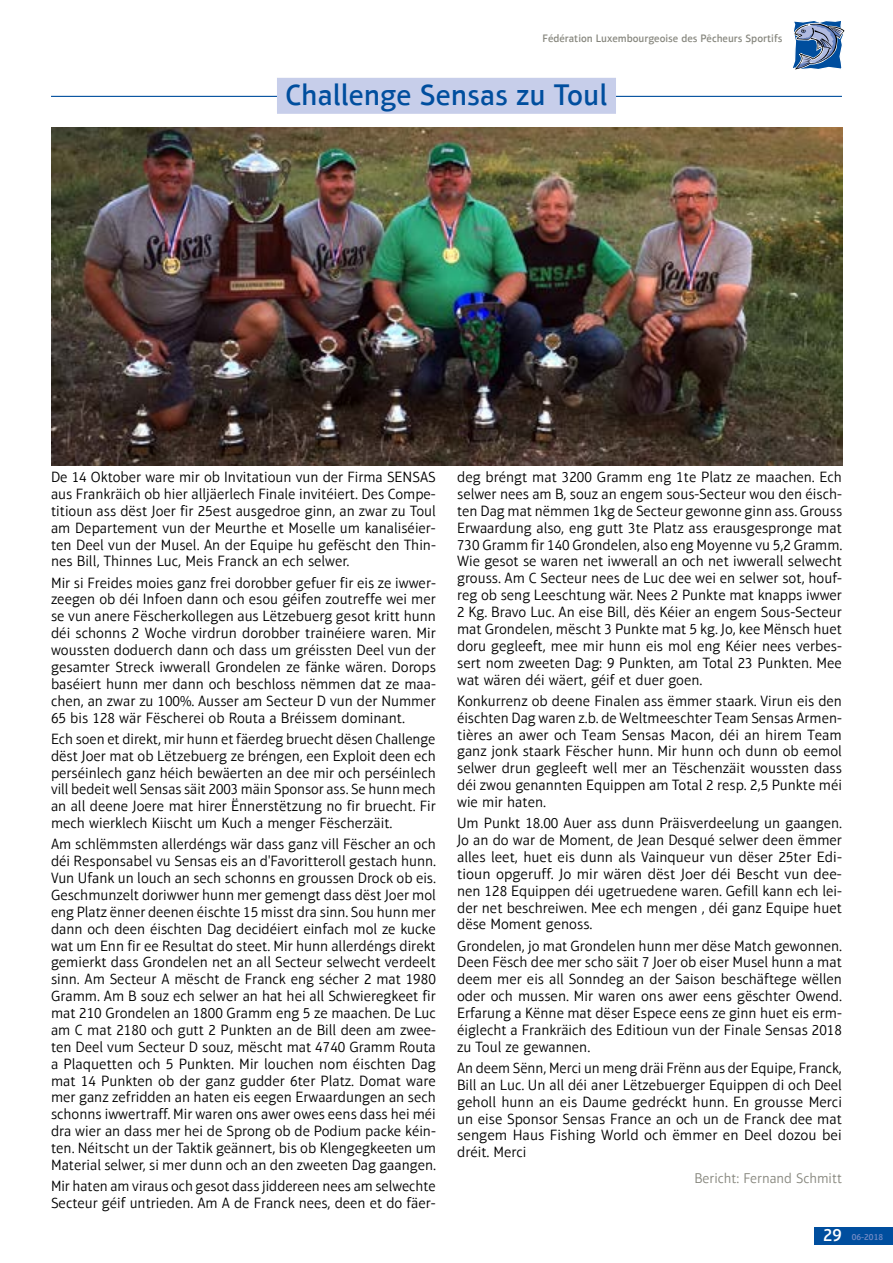
<style>
.page{position:relative;width:893px;height:1263px;background:#fff}
.page>*{position:absolute;margin:0;border:0;box-sizing:border-box;transform-origin:0 0}
.t1{font:500 30px "Aptifer Sans Com";color:#004e9e}
.t2{font:300 15px/17px "Aptifer Sans Com";color:#000;text-align:justify}
.t3{font:300 14.25px "Aptifer Sans Com";color:#86867d}
.t4{font:500 10.8px "Aptifer Sans Com";color:#86867d}
.t5{font:500 9px "Aptifer Sans Com";color:#748bc6}
.s1{font-size:18px;color:#fff}
</style>
<div class="page">
<div style="left:814px;top:1228px;width:79px;height:17px;background:#004e9e"></div>
<svg style="left:793px;top:21px;width:52px;height:49px;background:#6b8bb4"></svg>
<hr style="left:51px;top:96px;width:791px;height:1px;background:#004e9e">
<div style="left:277px;top:78px;width:339px;height:36px;background:#c7ceea"></div>
<img style="left:51px;top:128px;width:791px;height:337px">
<p class="t4" style="left:543px;top:32px;width:241px">Fédération Luxembourgeoise des Pêcheurs Sportifs</p>
<h1 class="t1" style="left:285px;top:78px;width:323px">Challenge Sensas zu Toul</h1>
<p class="t2" style="left:51px;top:469px;width:386px">De 14 Oktober ware mir ob Invitatioun vun der Firma SENSAS aus Frankräich ob hier alljäerlech Finale invitéiert. Des Compe&shy;titioun ass dëst Joer fir 25est ausgedroe ginn, an zwar zu Toul am Departement vun der Meurthe et Moselle um kanaliséier&shy;ten Deel vun der Musel. An der Equipe hu gefëscht den Thin&shy;nes Bill, Thinnes Luc, Meis Franck an ech selwer.</p>
<p class="t2" style="left:51px;top:574px;width:386px">Mir si Freides moies ganz frei dorobber gefuer fir eis ze iwwer&shy;zeegen ob déi Infoen dann och esou géifen zoutreffe wei mer se vun anere Fëscherkollegen aus Lëtzebuerg gesot kritt hunn déi schonns 2 Woche virdrun dorobber trainéiere waren. Mir woussten doduerch dann och dass um gréissten Deel vun der gesamter Streck iwwerall Grondelen ze fänke wären. Dorops baséiert hunn mer dann och beschloss nëmmen dat ze maa&shy;chen, an zwar zu 100%. Ausser am Secteur D vun der Nummer 65 bis 128 wär Fëscherei ob Routa a Bréissem dominant.</p>
<p class="t2" style="left:51px;top:730px;width:386px">Ech soen et direkt, mir hunn et fäerdeg bruecht dësen Challenge dëst Joer mat ob Lëtzebuerg ze bréngen, een Exploit deen ech perséinlech ganz héich bewäerten an dee mir och perséinlech vill bedeit well Sensas säit 2003 mäin Sponsor ass. Se hunn mech an all deene Joere mat hirer Ënnerstëtzung no fir bruecht. Fir mech wierklech Kiischt um Kuch a menger Fëscherzäit.</p>
<p class="t2" style="left:51px;top:836px;width:387px">Am schlëmmsten allerdéngs wär dass ganz vill Fëscher an och déi Responsabel vu Sensas eis an d'Favoritteroll gestach hunn.<br>Vun Ufank un louch an sech schonns en groussen Drock ob eis.<br>Geschmunzelt doriwwer hunn mer gemengt dass dëst Joer mol eng Platz ënner deenen éischte 15 misst dra sinn. Sou hunn mer dann och deen éischten Dag decidéiert einfach mol ze kucke wat um Enn fir ee Resultat do steet. Mir hunn allerdéngs direkt gemierkt dass Grondelen net an all Secteur selwecht verdeelt sinn. Am Secteur A mëscht de Franck eng sécher 2 mat 1980<br>Gramm. Am B souz ech selwer an hat hei all Schwieregkeet fir mat 210 Grondelen an 1800 Gramm eng 5 ze maachen. De Luc am C mat 2180 och gutt 2 Punkten an de Bill deen am zwee&shy;ten Deel vum Secteur D souz, mëscht mat 4740 Gramm Routa a Plaquetten och 5 Punkten. Mir louchen nom éischten Dag mat 14 Punkten ob der ganz gudder 6ter Platz. Domat ware mer ganz zefridden an haten eis eegen Erwaardungen an sech schonns iwwertraff. Mir waren ons awer owes eens dass hei méi dra wier an dass mer hei de Sprong ob de Podium packe kéin&shy;ten. Néitscht un der Taktik geännert, bis ob Klengegkeeten um Material selwer, si mer dunn och an den zweeten Dag gaangen.</p>
<p class="t2" style="left:51px;top:1178px;width:386px">Mir haten am viraus och gesot dass jiddereen nees am selwechte<br>Secteur géif untrieden. Am A de Franck nees, deen et do fäer-</p>
<p class="t2" style="left:457px;top:469px;width:387px">deg bréngt mat 3200 Gramm eng 1te Platz ze maachen. Ech selwer nees am B, souz an engem sous-Secteur wou den éisch&shy;ten Dag mat nëmmen 1kg de Secteur gewonne ginn ass. Grouss Erwaardung also, eng gutt 3te Platz ass erausgespronge mat 730 Gramm fir 140 Grondelen, also eng Moyenne vu 5,2 Gramm.<br>Wie gesot se waren net iwwerall an och net iwwerall selwecht grouss. Am C Secteur nees de Luc dee wei en selwer sot, houf&shy;reg ob seng Leeschtung wär. Nees 2 Punkte mat knapps iwwer 2 Kg. Bravo Luc. An eise Bill, dës Kéier an engem Sous-Secteur mat Grondelen, mëscht 3 Punkte mat 5 kg. Jo, kee Mënsch huet doru gegleeft, mee mir hunn eis mol eng Kéier nees verbes&shy;sert nom zweeten Dag: 9 Punkten, am Total 23 Punkten. Mee wat wären déi wäert, géif et duer goen.</p>
<p class="t2" style="left:457px;top:692px;width:386px">Konkurrenz ob deene Finalen ass ëmmer staark. Virun eis den éischten Dag waren z.b. de Weltmeeschter Team Sensas Armen&shy;tières an awer och Team Sensas Macon, déi an hirem Team ganz jonk staark Fëscher hunn. Mir hunn och dunn ob eemol selwer drun gegleeft well mer an Tëschenzäit woussten dass déi zwou genannten Equippen am Total 2 resp. 2,5 Punkte méi wie mir haten.</p>
<p class="t2" style="left:457px;top:815px;width:387px">Um Punkt 18.00 Auer ass dunn Präisverdeelung un gaangen.<br>Jo an do war de Moment, de Jean Desqué selwer deen ëmmer alles leet, huet eis dunn als Vainqueur vun dëser 25ter Edi&shy;tioun opgeruff. Jo mir wären dëst Joer déi Bescht vun dee&shy;nen 128 Equippen déi ugetruedene waren. Gefill kann ech lei&shy;der net beschreiwen. Mee ech mengen , déi ganz Equipe huet dëse Moment genoss.</p>
<p class="t2" style="left:457px;top:937px;width:387px">Grondelen, jo mat Grondelen hunn mer dëse Match gewonnen.<br>Deen Fësch dee mer scho säit 7 Joer ob eiser Musel hunn a mat deem mer eis all Sonndeg an der Saison beschäftege wëllen oder och mussen. Mir waren ons awer eens gëschter Owend.<br>Erfarung a Kënne mat dëser Espece eens ze ginn huet eis erm&shy;éiglecht a Frankräich des Editioun vun der Finale Sensas 2018 zu Toul ze gewannen.</p>
<p class="t2" style="left:457px;top:1059px;width:386px">An deem Sënn, Merci un meng dräi Frënn aus der Equipe, Franck, Bill an Luc. Un all déi aner Lëtzebuerger Equippen di och Deel geholl hunn an eis Daume gedréckt hunn. En grousse Merci un eise Sponsor Sensas France an och un de Franck dee mat sengem Haus Fishing World och ëmmer en Deel dozou bei dréit. Merci</p>
<p class="t3" style="left:694px;top:1170px;width:149px">Bericht: Fernand Schmitt</p>
<p class="t5" style="left:823px;top:1231px;width:62px"><span class="s1">29</span> 06-2018</p>
</div>
